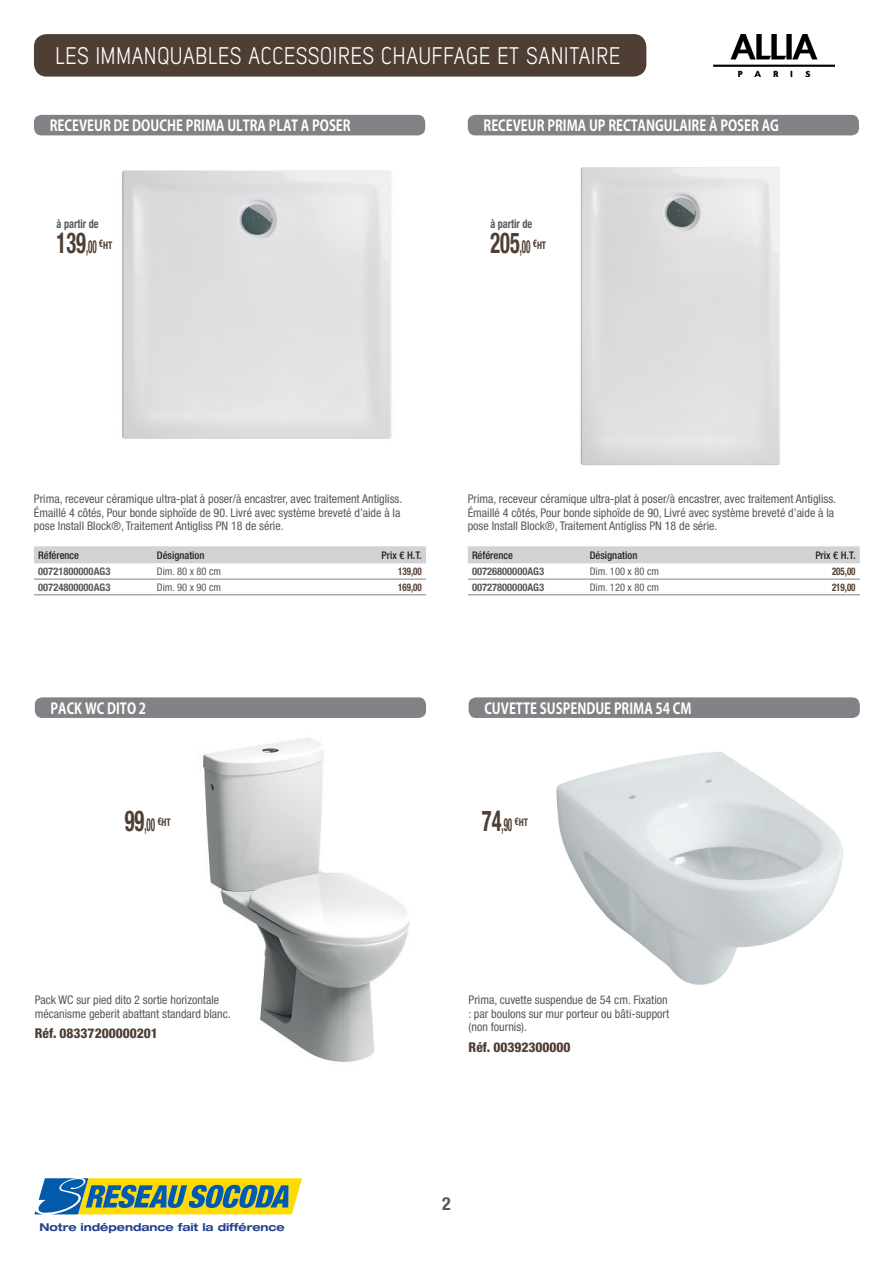
<style>
.page{position:relative;width:893px;height:1263px;background:#fff}
.page>*{position:absolute;margin:0;border:0;box-sizing:border-box;transform-origin:0 0}
.t1{font:700 condensed 28.8px "Helvetica Neue LT Std";color:#4f3e33;scale:.71 1}
.t2{font:24px "Lintel";letter-spacing:.01em;color:#fff;scale:.85 1}
.t3{font:700 condensed 18px "Helvetica Neue LT Std";color:#4f3e33;scale:.5 1}
.t4{font:700 condensed 18px "Helvetica Neue LT Std";color:#57585a}
.t5{font:15px "Koz Go Pr 6 N Bold 90 msp RKSJ H";color:#fff;scale:.85 1}
.t6{font:800 condensed 13.5px "Helvetica Neue LT Std";color:#4f3e33}
.t7{font:condensed 12px/13.5px "Helvetica Neue LT Std";color:#57585a}
.t8{font:700 condensed 12px "Helvetica Neue LT Std";color:#57585a;scale:.85 1}
.t9{font:700 expanded 10.8px "Helvetica Neue LT Std";color:#253f8e}
.t10{font:500 condensed 10.5px "Helvetica Neue LT Std";color:#231f20}
.t11{font:700 condensed 10.5px "Helvetica Neue LT Std";color:#57585a}
.t12{font:condensed 10.5px "Helvetica Neue LT Std";color:#57585a}
.t13{font:700 condensed 10.5px "Helvetica Neue LT Std";color:#4f3e33;scale:.85 1}
.s1{font-size:18px}
.s2{font-size:28.8px}
</style>
<div class="page">
<svg style="left:34px;top:1178px;width:268px;height:37px;background:#8fa666"></svg>
<div style="left:34px;top:34px;width:612px;height:43px;background:#4f3e33;border-radius:13px"></div>
<img style="left:713px;top:34px;width:122px;height:43px">
<img style="left:122px;top:170px;width:270px;height:269px">
<div style="left:34px;top:115px;width:391px;height:20px;background:#808285;border-radius:8px"></div>
<div style="left:34px;top:546px;width:392px;height:17px;background:#d1d2d4"></div>
<hr style="left:34px;top:579px;width:119px;height:1px;background:#808285">
<hr style="left:153px;top:579px;width:273px;height:1px;background:#808285">
<hr style="left:34px;top:594px;width:119px;height:1px;background:#808285">
<hr style="left:153px;top:594px;width:273px;height:1px;background:#808285">
<img style="left:580px;top:167px;width:200px;height:299px">
<div style="left:468px;top:115px;width:391px;height:20px;background:#808285;border-radius:8px"></div>
<div style="left:468px;top:546px;width:392px;height:17px;background:#d1d2d4"></div>
<hr style="left:468px;top:579px;width:392px;height:1px;background:#808285">
<hr style="left:468px;top:594px;width:392px;height:1px;background:#808285">
<img style="left:203px;top:738px;width:207px;height:324px">
<div style="left:35px;top:697px;width:391px;height:21px;background:#808285;border-radius:8px"></div>
<img style="left:556px;top:752px;width:287px;height:233px">
<div style="left:469px;top:697px;width:391px;height:21px;background:#808285;border-radius:8px"></div>
<h2 class="t2" style="left:55px;top:41px;width:666px">LES IMMANQUABLES ACCESSOIRES CHAUFFAGE ET SANITAIRE</h2>
<p class="t5" style="left:50px;top:120px;width:356px">RECEVEUR DE DOUCHE PRIMA ULTRA PLAT A POSER</p>
<p class="t5" style="left:483px;top:120px;width:349px">RECEVEUR PRIMA UP RECTANGULAIRE À POSER AG</p>
<p class="t8" style="left:57px;top:217px;width:51px">à partir de</p>
<p class="t8" style="left:490px;top:217px;width:51px">à partir de</p>
<h1 class="t1" style="left:57px;top:226px;width:80px">139<span class="s1">,00</span> <sup>€HT</sup></h1>
<h1 class="t1" style="left:490px;top:226px;width:80px">205<span class="s1">,00</span> <sup>€HT</sup></h1>
<p class="t7" style="left:34px;top:493px;width:370px">Prima, receveur céramique ultra-plat à poser/à encastrer, avec traitement Antigliss.<br>Émaillé 4 côtés, Pour bonde siphoïde de 90. Livré avec système breveté d’aide à la pose Install Block®, Traitement Antigliss PN 18 de série.</p>
<p class="t7" style="left:468px;top:493px;width:370px">Prima, receveur céramique ultra-plat à poser/à encastrer, avec traitement Antigliss.<br>Émaillé 4 côtés, Pour bonde siphoïde de 90, Livré avec système breveté d’aide à la pose Install Block®, Traitement Antigliss PN 18 de série.</p>
<p class="t10" style="left:38px;top:551px;width:42px">Référence</p>
<p class="t10" style="left:157px;top:551px;width:49px">Désignation</p>
<p class="t10" style="left:382px;top:551px;width:42px">Prix € H.T.</p>
<p class="t11" style="left:38px;top:565px;width:74px">00721800000AG3</p>
<p class="t12" style="left:157px;top:567px;width:66px">Dim. 80 x 80 cm</p>
<p class="t13" style="left:398px;top:565px;width:29px">139,00</p>
<p class="t11" style="left:38px;top:581px;width:74px">00724800000AG3</p>
<p class="t12" style="left:157px;top:583px;width:66px">Dim. 90 x 90 cm</p>
<p class="t13" style="left:398px;top:581px;width:29px">169,00</p>
<p class="t10" style="left:472px;top:551px;width:42px">Référence</p>
<p class="t10" style="left:590px;top:551px;width:49px">Désignation</p>
<p class="t10" style="left:815px;top:551px;width:42px">Prix € H.T.</p>
<p class="t11" style="left:472px;top:565px;width:74px">00726800000AG3</p>
<p class="t12" style="left:590px;top:567px;width:71px">Dim. 100 x 80 cm</p>
<p class="t13" style="left:832px;top:565px;width:29px">205,00</p>
<p class="t11" style="left:472px;top:581px;width:74px">00727800000AG3</p>
<p class="t12" style="left:590px;top:583px;width:71px">Dim. 120 x 80 cm</p>
<p class="t13" style="left:832px;top:581px;width:29px">219,00</p>
<p class="t5" style="left:51px;top:702px;width:114px">PACK WC DITO 2</p>
<p class="t5" style="left:484px;top:702px;width:245px">CUVETTE SUSPENDUE PRIMA 54 CM</p>
<h3 class="t3" style="left:125px;top:814px;width:94px"><span class="s2">99</span>,00 <sup>€HT</sup></h3>
<h3 class="t3" style="left:482px;top:814px;width:94px"><span class="s2">74</span>,90 <sup>€HT</sup></h3>
<p class="t7" style="left:35px;top:994px;width:197px">Pack WC sur pied dito 2 sortie horizontale mécanisme geberit abattant standard blanc.</p>
<p class="t6" style="left:35px;top:1026px;width:125px">Réf. 08337200000201</p>
<p class="t9" style="left:39px;top:1221px;width:247px">Notre indépendance fait la différence</p>
<p class="t7" style="left:469px;top:994px;width:202px">Prima, cuvette suspendue de 54 cm. Fixation : par boulons sur mur porteur ou bâti-support (non fournis).</p>
<p class="t6" style="left:469px;top:1039px;width:103px">Réf. 00392300000</p>
<h3 class="t4" style="left:442px;top:1193px;width:10px">2</h3>
</div>
